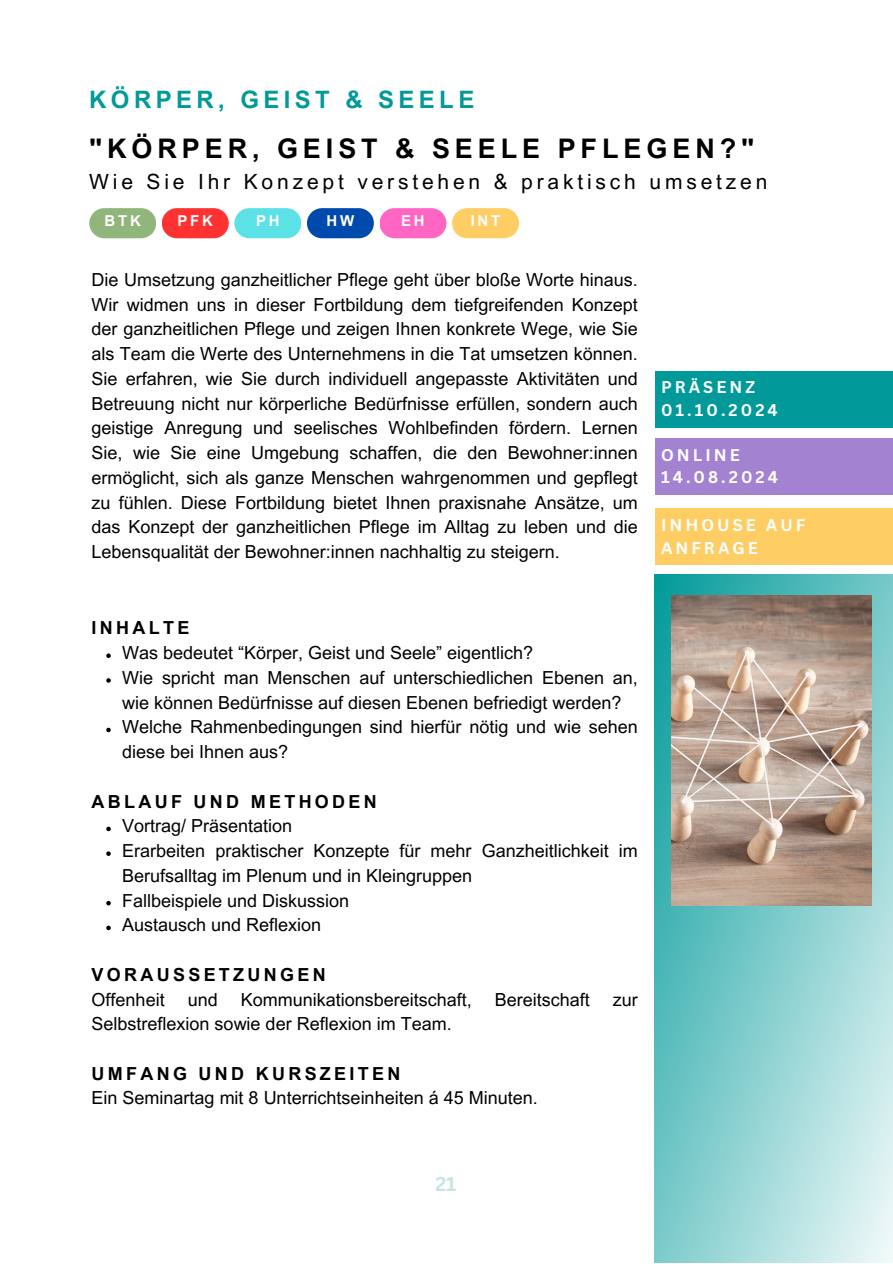
<style>
.page{position:relative;width:893px;height:1264px;background:#fff}
.page>*{position:absolute;margin:0;border:0;box-sizing:border-box;transform-origin:0 0}
.t1{font:700 27px "Arial MT Pro";letter-spacing:.185em;color:#000}
.t2{font:700 24px "Arial MT Pro";letter-spacing:.185em;color:#019999}
.t3{font:21px "Arial MT Pro";letter-spacing:.185em;color:#000}
.t4{font:700 19.5px "Canva Sans";color:#c2e6e3}
.t5{font:18px/24.8px "Arial MT Pro";color:#000}
.t6{font:700 18px "Arial MT Pro";letter-spacing:.185em;color:#000}
.t7{font:700 16.5px "Canva Sans";letter-spacing:.185em;color:#fff}
.t8{font:700 15px "Arial MT Pro";letter-spacing:.185em;color:#fff}
</style>
<div class="page">
<div style="left:655px;top:371px;width:237px;height:56px;background:#019999"></div>
<div style="left:89px;top:208px;width:67px;height:30px;background:#91b67b;border-radius:15px"></div>
<svg style="left:655px;top:574px;width:237px;height:688px;background:#8dd0d0"></svg>
<div style="left:162px;top:208px;width:67px;height:30px;background:#ff3131;border-radius:15px"></div>
<div style="left:234px;top:208px;width:67px;height:30px;background:#5ce1e6;border-radius:15px"></div>
<div style="left:307px;top:208px;width:67px;height:30px;background:#004aad;border-radius:15px"></div>
<div style="left:379px;top:208px;width:67px;height:30px;background:#ff66c4;border-radius:15px"></div>
<div style="left:655px;top:438px;width:237px;height:56px;background:#a383d1"></div>
<img style="left:671px;top:595px;width:200px;height:310px">
<div style="left:655px;top:508px;width:237px;height:57px;background:#fecd64"></div>
<div style="left:452px;top:208px;width:67px;height:30px;background:#fecd64;border-radius:15px"></div>
<svg style="left:106px;top:653px;width:5px;height:5px"></svg>
<svg style="left:106px;top:678px;width:5px;height:4px"></svg>
<svg style="left:106px;top:727px;width:5px;height:5px"></svg>
<svg style="left:106px;top:826px;width:5px;height:5px"></svg>
<svg style="left:106px;top:851px;width:5px;height:5px"></svg>
<svg style="left:106px;top:900px;width:5px;height:5px"></svg>
<svg style="left:106px;top:925px;width:5px;height:5px"></svg>
<p class="t2" style="left:89px;top:91px;width:386px">KÖRPER, GEIST &amp; SEELE</p>
<p class="t1" style="left:89px;top:138px;width:666px">"KÖRPER, GEIST &amp; SEELE PFLEGEN?"</p>
<p class="t3" style="left:89px;top:174px;width:679px">Wie Sie Ihr Konzept verstehen &amp; praktisch umsetzen</p>
<p class="t8" style="left:105px;top:215px;width:38px">BTK</p>
<p class="t8" style="left:177px;top:215px;width:37px">PFK</p>
<p class="t8" style="left:256px;top:215px;width:25px">PH</p>
<p class="t8" style="left:326px;top:215px;width:29px">HW</p>
<p class="t8" style="left:401px;top:215px;width:25px">EH</p>
<p class="t8" style="left:470px;top:215px;width:31px">INT</p>
<p class="t5" style="left:92px;top:269px;width:547px;text-align:justify">Die Umsetzung ganzheitlicher Pflege geht über bloße Worte hinaus.<br>Wir widmen uns in dieser Fortbildung dem tiefgreifenden Konzept der ganzheitlichen Pflege und zeigen Ihnen konkrete Wege, wie Sie als Team die Werte des Unternehmens in die Tat umsetzen können.<br>Sie erfahren, wie Sie durch individuell angepasste Aktivitäten und Betreuung nicht nur körperliche Bedürfnisse erfüllen, sondern auch geistige Anregung und seelisches Wohlbefinden fördern. Lernen Sie, wie Sie eine Umgebung schaffen, die den Bewohner:innen ermöglicht, sich als ganze Menschen wahrgenommen und gepflegt zu fühlen. Diese Fortbildung bietet Ihnen praxisnahe Ansätze, um das Konzept der ganzheitlichen Pflege im Alltag zu leben und die Lebensqualität der Bewohner:innen nachhaltig zu steigern.</p>
<p class="t7" style="left:661px;top:375px;width:96px">PRÄSENZ</p>
<p class="t7" style="left:661px;top:398px;width:118px">01.10.2024</p>
<p class="t7" style="left:661px;top:443px;width:80px">ONLINE</p>
<p class="t7" style="left:661px;top:465px;width:118px">14.08.2024</p>
<p class="t7" style="left:661px;top:513px;width:146px">INHOUSE AUF</p>
<p class="t7" style="left:661px;top:536px;width:98px">ANFRAGE</p>
<p class="t6" style="left:92px;top:621px;width:99px">INHALTE</p>
<p class="t5" style="left:122px;top:642px;width:412px">Was bedeutet “Körper, Geist und Seele” eigentlich?</p>
<p class="t5" style="left:122px;top:667px;width:517px">Wie spricht man Menschen auf unterschiedlichen Ebenen an, wie können Bedürfnisse auf diesen Ebenen befriedigt werden?</p>
<p class="t5" style="left:122px;top:717px;width:517px">Welche Rahmenbedingungen sind hierfür nötig und wie sehen diese bei Ihnen aus?</p>
<p class="t6" style="left:92px;top:794px;width:287px">ABLAUF UND METHODEN</p>
<p class="t5" style="left:122px;top:815px;width:171px">Vortrag/ Präsentation</p>
<p class="t5" style="left:122px;top:840px;width:517px">Erarbeiten praktischer Konzepte für mehr Ganzheitlichkeit im<br>Berufsalltag im Plenum und in Kleingruppen</p>
<p class="t5" style="left:122px;top:890px;width:228px">Fallbeispiele und Diskussion</p>
<p class="t5" style="left:122px;top:914px;width:200px">Austausch und Reflexion</p>
<p class="t6" style="left:92px;top:967px;width:235px">VORAUSSETZUNGEN</p>
<p class="t5" style="left:92px;top:989px;width:74px">Offenheit</p>
<p class="t5" style="left:188px;top:989px;width:31px">und</p>
<p class="t5" style="left:241px;top:989px;width:232px">Kommunikationsbereitschaft,</p>
<p class="t5" style="left:494px;top:989px;width:96px">Bereitschaft</p>
<p class="t5" style="left:612px;top:989px;width:26px">zur</p>
<p class="t5" style="left:92px;top:1013px;width:361px">Selbstreflexion sowie der Reflexion im Team.</p>
<p class="t6" style="left:92px;top:1066px;width:310px">UMFANG UND KURSZEITEN</p>
<p class="t5" style="left:92px;top:1087px;width:447px">Ein Seminartag mit 8 Unterrichtseinheiten á 45 Minuten.</p>
<p class="t4" style="left:435px;top:1170px;width:23px">21</p>
</div>
